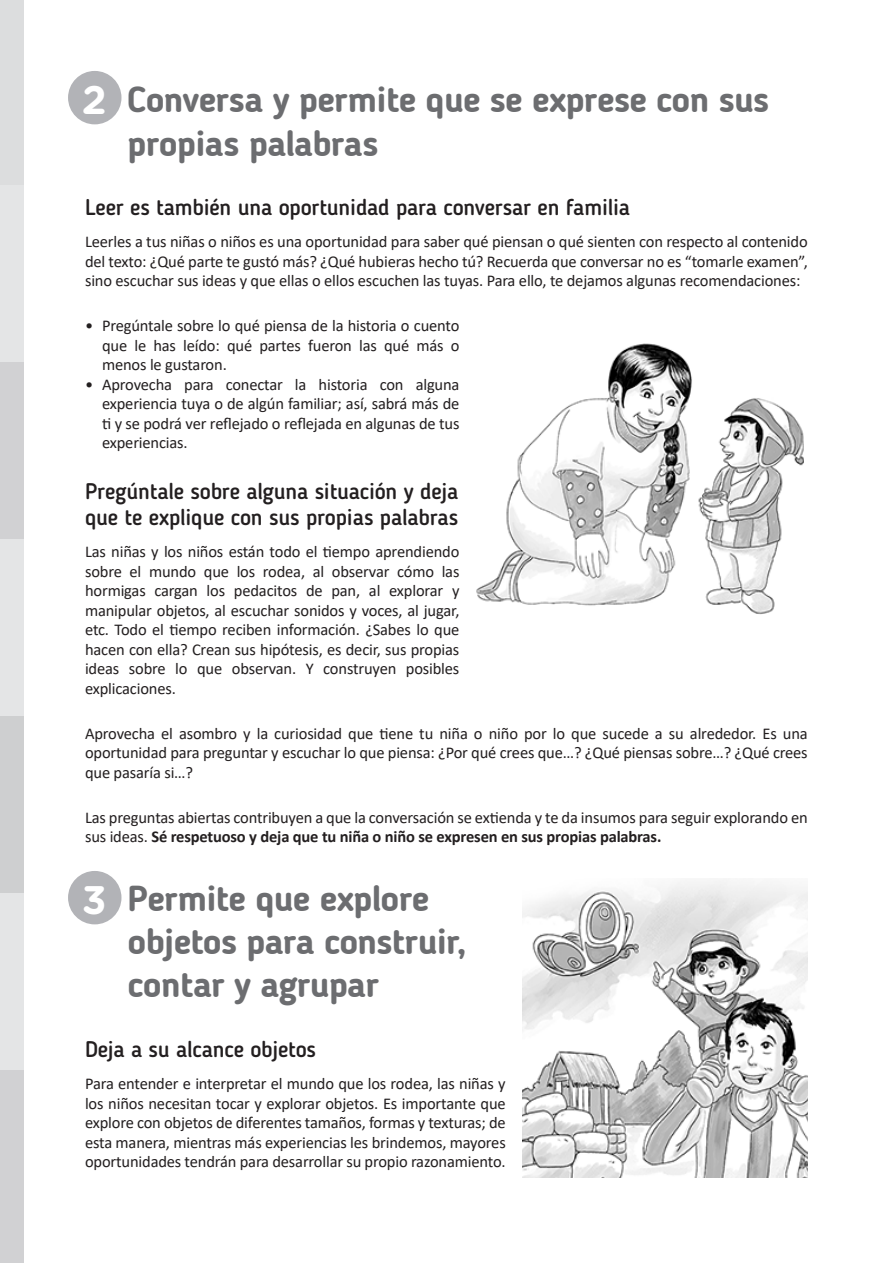
<style>
.page{position:relative;width:893px;height:1263px;background:#fff}
.page>*{position:absolute;margin:0;border:0;box-sizing:border-box;transform-origin:0 0}
.t1{font:700 39.9px "Gotham Rounded";color:#fff}
.t2{font:700 36px/43.2px "Blogger Sans";letter-spacing:-.02em;color:#6c6d70}
.t3{font:500 22.5px/25.5px "Blogger Sans";letter-spacing:-.01em;color:#231f20}
.PARRAFO_GENERAL{font:16.5px/19.5px "Calibri";letter-spacing:-.01em;color:#231f20;text-align:justify}
.s1{font-weight:700}
</style>
<div class="page">
<div style="left:0;top:893px;width:24px;height:177px;background:#e4e5e6"></div>
<div style="left:0;top:1070px;width:24px;height:193px;background:#d1d1d3"></div>
<div style="left:0;top:716px;width:24px;height:177px;background:#cecfd0"></div>
<div style="left:0;top:539px;width:24px;height:177px;background:#e4e5e6"></div>
<div style="left:0;top:362px;width:24px;height:177px;background:#d1d1d3"></div>
<div style="left:0;top:184px;width:24px;height:178px;background:#e4e5e6"></div>
<div style="left:0;top:0;width:24px;height:184px;background:#dcddde"></div>
<img style="left:477px;top:343px;width:326px;height:272px">
<img style="left:523px;top:880px;width:285px;height:298px">
<div style="left:68px;top:71px;width:53px;height:53px;background:#b2b3b7;border-radius:50%"></div>
<div style="left:68px;top:871px;width:53px;height:53px;background:#b2b3b7;border-radius:50%"></div>
<p class="t1" style="left:82px;top:70px;width:26px">2</p>
<p class="t2" style="left:128px;top:78px;width:643px">Conversa y permite que se exprese con sus propias palabras</p>
<p class="t3" style="left:85px;top:194px;width:547px">Leer es también una oportunidad para conversar en familia</p>
<p class="PARRAFO_GENERAL" style="left:85px;top:232px;width:724px">Leerles a tus niñas o niños es una oportunidad para saber qué piensan o qué sienten con respecto al contenido del texto: ¿Qué parte te gustó más? ¿Qué hubieras hecho tú? Recuerda que conversar no es “tomarle examen”, sino escuchar sus ideas y que ellas o ellos escuchen las tuyas. Para ello, te dejamos algunas recomendaciones:</p>
<p class="PARRAFO_GENERAL" style="left:102px;top:316px;width:359px;text-indent:-17px">• Pregúntale sobre lo qué piensa de la historia o cuento que le has leído: qué partes fueron las qué más o menos le gustaron.</p>
<p class="PARRAFO_GENERAL" style="left:102px;top:374px;width:359px;text-indent:-17px">• Aprovecha para conectar la historia con alguna experiencia tuya o de algún familiar; así, sabrá más de ti y se podrá ver reflejado o reflejada en algunas de tus experiencias.</p>
<p class="t3" style="left:85px;top:479px;width:375px">Pregúntale sobre alguna situación y deja que te explique con sus propias palabras</p>
<p class="PARRAFO_GENERAL" style="left:85px;top:542px;width:376px">Las niñas y los niños están todo el tiempo aprendiendo sobre el mundo que los rodea, al observar cómo las hormigas cargan los pedacitos de pan, al explorar y manipular objetos, al escuchar sonidos y voces, al jugar, etc. Todo el tiempo reciben información. ¿Sabes lo que hacen con ella? Crean sus hipótesis, es decir, sus propias ideas sobre lo que observan. Y construyen posibles explicaciones.</p>
<p class="PARRAFO_GENERAL" style="left:85px;top:723px;width:724px">Aprovecha el asombro y la curiosidad que tiene tu niña o niño por lo que sucede a su alrededor. Es una oportunidad para preguntar y escuchar lo que piensa: ¿Por qué crees que…? ¿Qué piensas sobre…? ¿Qué crees que pasaría si…?</p>
<p class="PARRAFO_GENERAL" style="left:85px;top:807px;width:724px">Las preguntas abiertas contribuyen a que la conversación se extienda y te da insumos para seguir explorando en sus ideas. <span class="s1">Sé respetuoso y deja que tu niña o niño se expresen en sus propias palabras.</span></p>
<p class="t2" style="left:128px;top:876px;width:340px">Permite que explore objetos para construir, contar y agrupar</p>
<p class="t3" style="left:85px;top:1036px;width:233px">Deja a su alcance objetos</p>
<p class="PARRAFO_GENERAL" style="left:85px;top:1073px;width:422px">Para entender e interpretar el mundo que los rodea, las niñas y los niños necesitan tocar y explorar objetos. Es importante que explore con objetos de diferentes tamaños, formas y texturas; de esta manera, mientras más experiencias les brindemos, mayores oportunidades tendrán para desarrollar su propio razonamiento.</p>
<p class="t1" style="left:82px;top:870px;width:26px">3</p>
</div>
